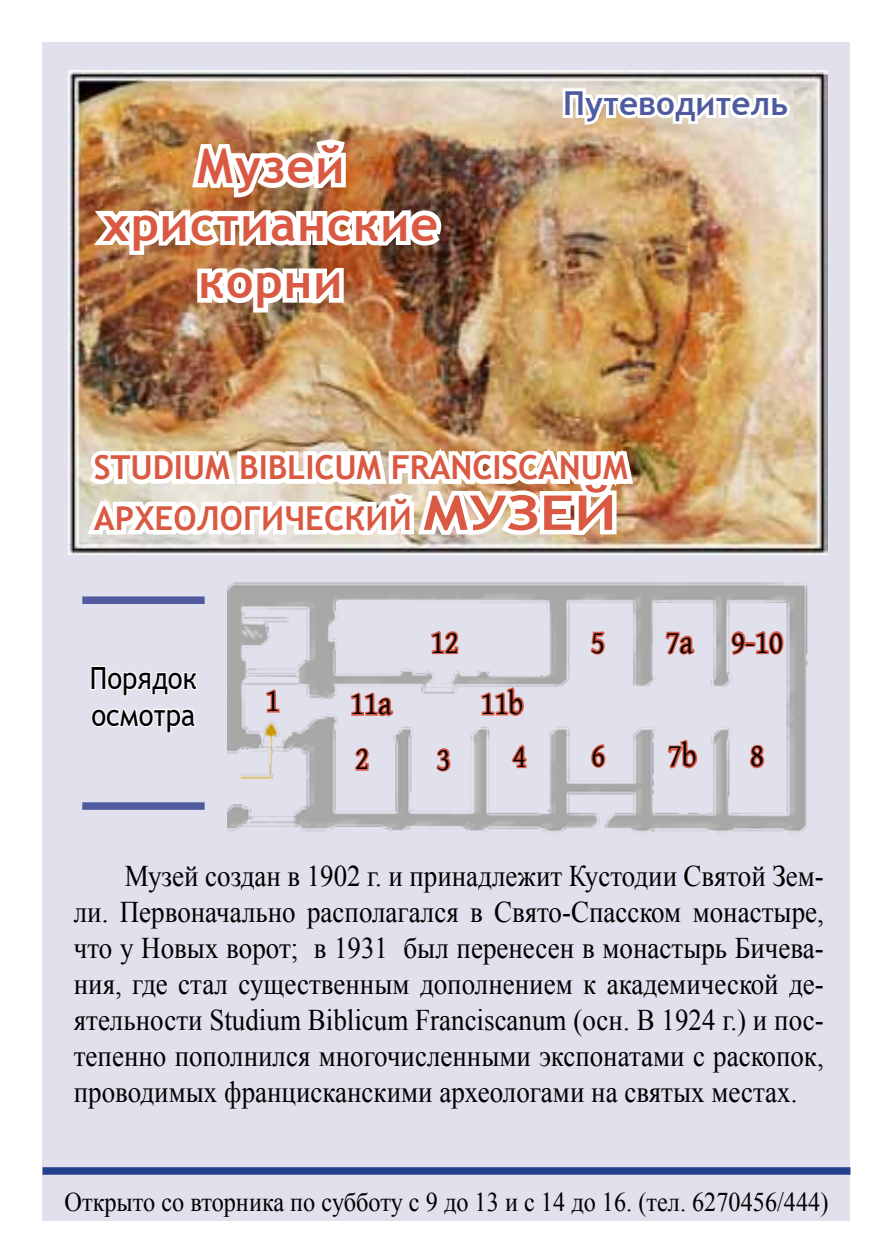
<style>
.page{position:relative;width:893px;height:1259px;background:#fff}
.page>*{position:absolute;margin:0;border:0;box-sizing:border-box;transform-origin:0 0}
.t1{font:700 48px/57.6px "Trebuchet MS";letter-spacing:.025em;color:#d95943;text-align:center}
.t2{font:700 33px/50.4px "Trebuchet MS";letter-spacing:-.005em;color:#d95943}
.t3{font:33px "Gentium";color:#000;scale:.9 1}
.t4{font:700 33px "Trebuchet MS";color:#4f5b9e}
.t5{font:30.6px/36.6px "Trebuchet MS";color:#000;scale:.9 1}
.t6{font:30px/36px "Times New Roman";color:#000;text-align:justify;scale:.9 1}
.t7{font:27px "Times New Roman";color:#000;scale:.9 1}
.s1{font-size:48px}
</style>
<div class="page">
<div style="left:43px;top:43px;width:807px;height:1178px;background:#e1e0ed"></div>
<div style="left:43px;top:1167px;width:807px;height:7px;background:#25408f"></div>
<img style="left:228px;top:582px;width:579px;height:250px">
<svg style="left:264px;top:687px;width:17px;height:27px"></svg>
<svg style="left:353px;top:745px;width:18px;height:27px"></svg>
<svg style="left:434px;top:746px;width:19px;height:43px"></svg>
<svg style="left:510px;top:738px;width:19px;height:31px"></svg>
<svg style="left:589px;top:629px;width:18px;height:28px"></svg>
<svg style="left:589px;top:742px;width:18px;height:28px"></svg>
<svg style="left:664px;top:630px;width:33px;height:31px"></svg>
<svg style="left:748px;top:742px;width:18px;height:28px"></svg>
<svg style="left:729px;top:629px;width:18px;height:28px"></svg>
<div style="left:745px;top:642px;width:11px;height:5px;border:3px solid #d95943"></div>
<svg style="left:753px;top:629px;width:32px;height:28px"></svg>
<svg style="left:479px;top:683px;width:47px;height:35px"></svg>
<svg style="left:429px;top:629px;width:31px;height:26px"></svg>
<svg style="left:348px;top:690px;width:48px;height:33px"></svg>
<svg style="left:666px;top:736px;width:33px;height:34px"></svg>
<img style="left:69px;top:71px;width:759px;height:483px">
<svg style="left:560px;top:85px;width:235px;height:43px;background:#efe8de"></svg>
<img style="left:81px;top:433px;width:557px;height:116px">
<div style="left:82px;top:596px;width:123px;height:8px;background:#4f5b9e"></div>
<div style="left:82px;top:802px;width:123px;height:8px;background:#4f5b9e"></div>
<svg style="left:91px;top:666px;width:106px;height:67px"></svg>
<img style="left:85px;top:131px;width:361px;height:186px">
<h1 class="t1" style="left:103px;top:137px;width:337px">Музей христианские корни</h1>
<p class="t4" style="left:563px;top:83px;width:226px">Путеводитель</p>
<p class="t2" style="left:94px;top:442px;width:535px">STUDIUM BIBLICUM FRANCISCANUM<br>АРХЕОЛОГИЧЕСКИЙ <span class="s1">МУЗЕЙ</span></p>
<p class="t5" style="left:90px;top:660px;width:120px">Порядок осмотра</p>
<p class="t3" style="left:266px;top:676px;width:17px">1</p>
<p class="t3" style="left:350px;top:679px;width:48px">11a</p>
<p class="t3" style="left:431px;top:617px;width:32px">12</p>
<p class="t3" style="left:481px;top:679px;width:49px">11b</p>
<p class="t3" style="left:355px;top:734px;width:17px">2</p>
<p class="t3" style="left:437px;top:734px;width:17px">3</p>
<p class="t3" style="left:512px;top:731px;width:17px">4</p>
<p class="t3" style="left:591px;top:617px;width:17px">5</p>
<p class="t3" style="left:591px;top:731px;width:17px">6</p>
<p class="t3" style="left:666px;top:617px;width:32px">7a</p>
<p class="t3" style="left:668px;top:731px;width:34px">7b</p>
<p class="t3" style="left:731px;top:617px;width:59px">9-10</p>
<p class="t3" style="left:750px;top:731px;width:17px">8</p>
<p class="t6" style="left:74px;top:857px;width:835px;text-indent:51px">Музей создан в 1902 г. и принадлежит Кустодии Святой Зем&shy;ли. Первоначально располагался в Свято-Спасском монастыре, что у Новых ворот; в 1931 был перенесен в монастырь Бичева&shy;ния, где стал существенным дополнением к академической де&shy;ятельности Studium Biblicum Franciscanum (осн. В 1924 г.) и пос&shy;тепенно пополнился многочисленными экспонатами с раскопок, проводимых францисканскими археологами на святых местах.</p>
<p class="t7" style="left:65px;top:1183px;width:850px">Открыто со вторника по субботу с 9 до 13 и с 14 до 16. (тел. 6270456/444)</p>
</div>
